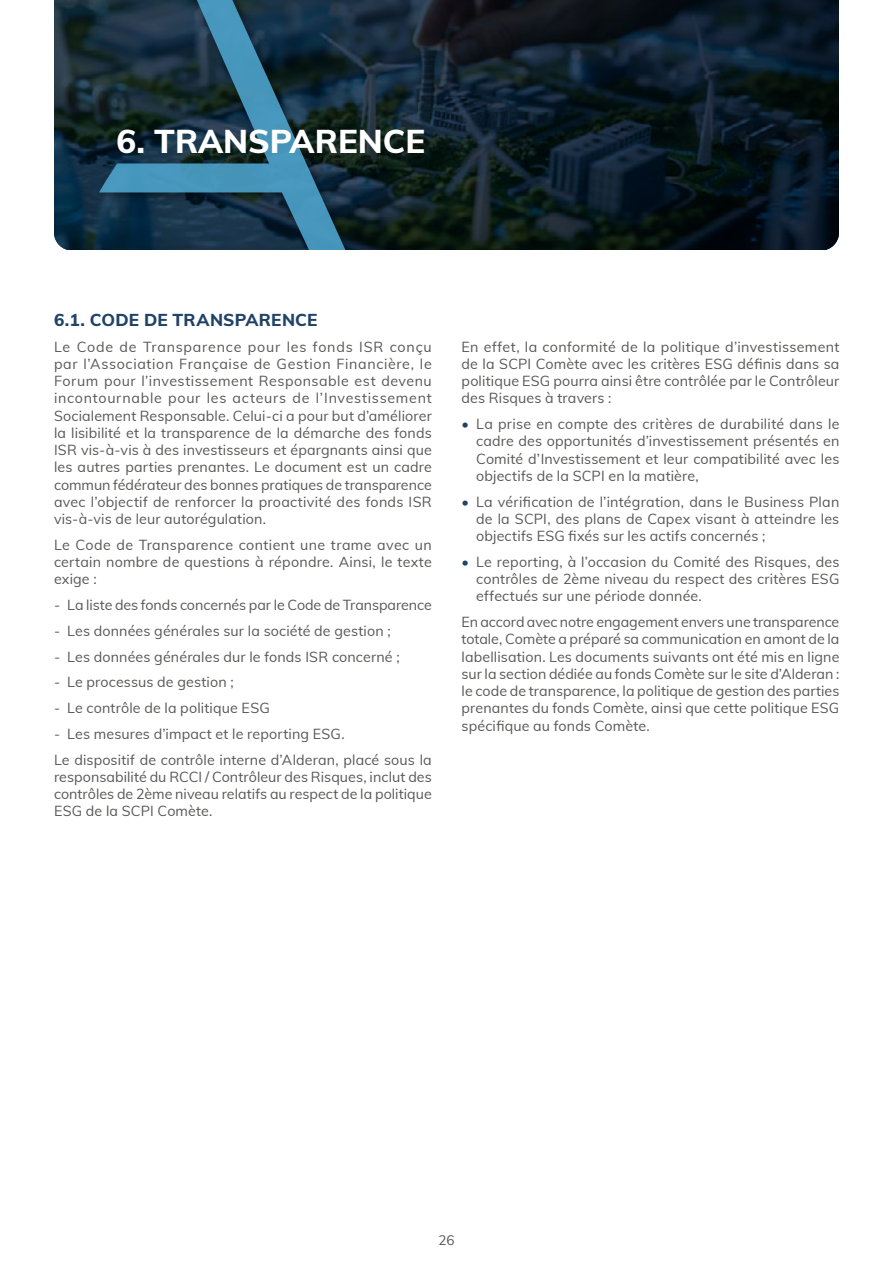
<style>
.page{position:relative;width:893px;height:1263px;background:#fff}
.page>*{position:absolute;margin:0;border:0;box-sizing:border-box;transform-origin:0 0}
.t1{font:800 33px "Muli";color:#fff}
.TITRE_1{font:800 17.25px "Muli";letter-spacing:.01em;color:#214366}
.TITRE_1-2{font:14.25px/17.2px "Muli";letter-spacing:.01em;color:#575756;text-align:justify}
.t2{font:13.5px "Muli";color:#575756}
.s1{font-weight:800;color:#214366}
</style>
<div class="page">
<svg style="left:54px;top:0;width:785px;height:250px;background:#0e1d26"></svg>
<div style="left:94px;top:0;width:263px;height:262px;background:#000;opacity:.5"></div>
<svg style="left:99px;top:0;width:247px;height:250px;background:#204457"></svg>
<div style="left:54px;top:250px;width:785px;height:24px;background:#fff"></div>
<p class="t1" style="left:117px;top:117px;width:310px">6. TRANSPARENCE</p>
<p class="TITRE_1" style="left:54px;top:307px;width:265px">6.1. CODE DE TRANSPARENCE</p>
<p class="TITRE_1-2" style="left:54px;top:337px;width:379px">Le Code de Transparence pour les fonds ISR conçu par l’Association Française de Gestion Financière, le Forum pour l’investissement Responsable est devenu incontournable pour les acteurs de l’Investissement Socialement Responsable. Celui-ci a pour but d’améliorer la lisibilité et la transparence de la démarche des fonds ISR vis-à-vis à des investisseurs et épargnants ainsi que les autres parties prenantes. Le document est un cadre commun fédérateur des bonnes pratiques de transparence avec l’objectif de renforcer la proactivité des fonds ISR vis-à-vis de leur autorégulation.</p>
<p class="TITRE_1-2" style="left:54px;top:535px;width:379px">Le Code de Transparence contient une trame avec un certain nombre de questions à répondre. Ainsi, le texte exige :</p>
<p class="TITRE_1-2" style="left:54px;top:596px;width:379px">- La liste des fonds concernés par le Code de Transparence</p>
<p class="TITRE_1-2" style="left:54px;top:621px;width:338px">- Les données générales sur la société de gestion ;</p>
<p class="TITRE_1-2" style="left:54px;top:647px;width:347px">- Les données générales dur le fonds ISR concerné ;</p>
<p class="TITRE_1-2" style="left:54px;top:673px;width:181px">- Le processus de gestion ;</p>
<p class="TITRE_1-2" style="left:54px;top:699px;width:217px">- Le contrôle de la politique ESG</p>
<p class="TITRE_1-2" style="left:54px;top:724px;width:292px">- Les mesures d’impact et le reporting ESG.</p>
<p class="TITRE_1-2" style="left:54px;top:750px;width:379px">Le dispositif de contrôle interne d’Alderan, placé sous la responsabilité du RCCI / Contrôleur des Risques, inclut des contrôles de 2ème niveau relatifs au respect de la politique ESG de la SCPI Comète.</p>
<p class="TITRE_1-2" style="left:462px;top:337px;width:379px">En effet, la conformité de la politique d’investissement de la SCPI Comète avec les critères ESG définis dans sa politique ESG pourra ainsi être contrôlée par le Contrôleur des Risques à travers :</p>
<p class="TITRE_1-2" style="left:476px;top:415px;width:365px;text-indent:-15px"><span class="s1">•</span> La prise en compte des critères de durabilité dans le cadre des opportunités d’investissement présentés en Comité d’Investissement et leur compatibilité avec les objectifs de la SCPI en la matière,</p>
<p class="TITRE_1-2" style="left:476px;top:492px;width:365px;text-indent:-15px"><span class="s1">•</span> La vérification de l’intégration, dans le Business Plan de la SCPI, des plans de Capex visant à atteindre les objectifs ESG fixés sur les actifs concernés ;</p>
<p class="TITRE_1-2" style="left:476px;top:552px;width:365px;text-indent:-15px"><span class="s1">•</span> Le reporting, à l’occasion du Comité des Risques, des contrôles de 2ème niveau du respect des critères ESG effectués sur une période donnée.</p>
<p class="TITRE_1-2" style="left:462px;top:613px;width:379px">En accord avec notre engagement envers une transparence totale, Comète a préparé sa communication en amont de la labellisation. Les documents suivants ont été mis en ligne sur la section dédiée au fonds Comète sur le site d’Alderan : le code de transparence, la politique de gestion des parties prenantes du fonds Comète, ainsi que cette politique ESG spécifique au fonds Comète.</p>
<p class="t2" style="left:438px;top:1230px;width:18px">26</p>
</div>
